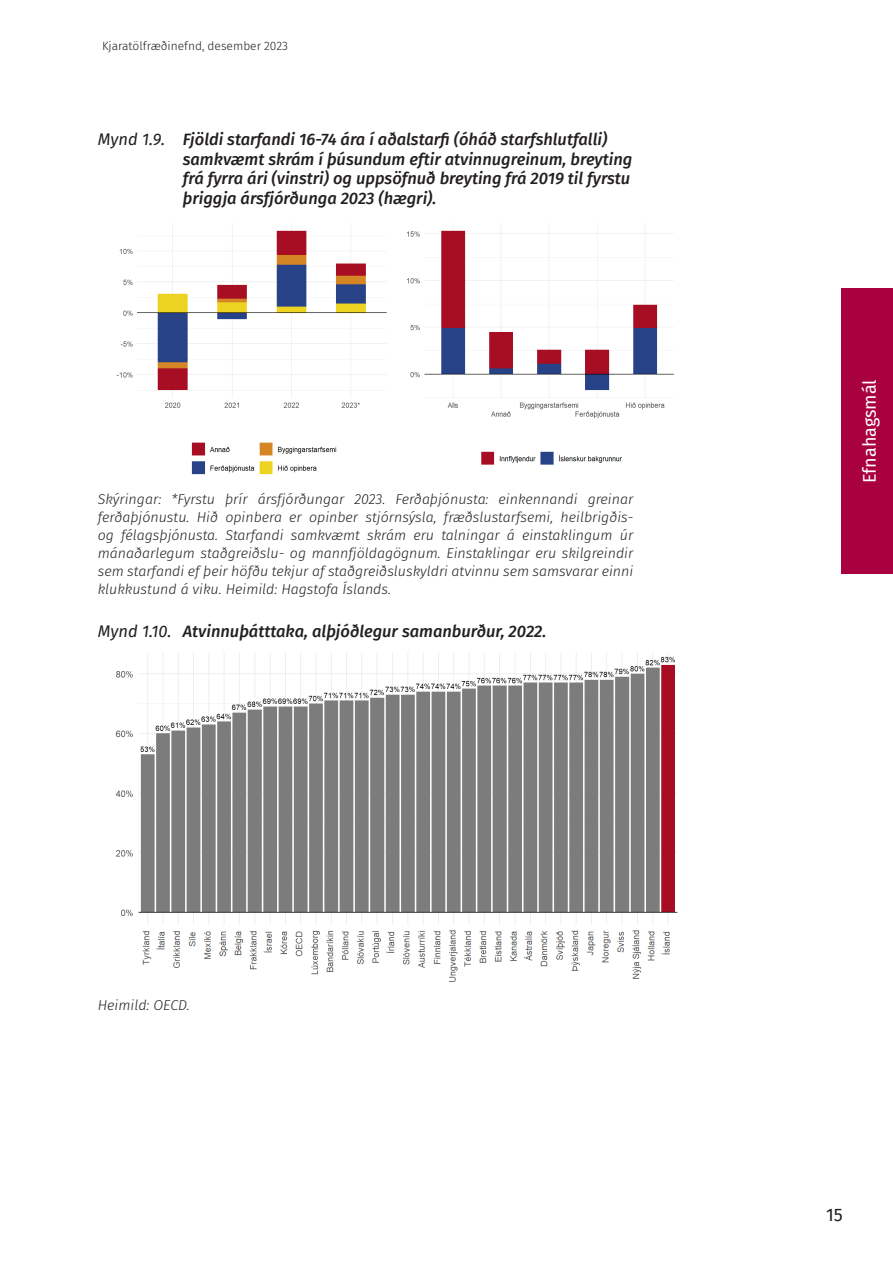
<style>
.page{position:relative;width:893px;height:1263px;background:#fff}
.page>*{position:absolute;margin:0;border:0;box-sizing:border-box;transform-origin:0 0}
.t1{font:18px "Fira Sans";color:#231f20}
.t2{font:17.85px "Fira Sans";color:#fff}
.Myndatexti{font:italic 500 16.5px/19.5px "Fira Sans";color:#231f20}
.skýringartexti{font:italic 300 14.25px/18px "Fira Sans";color:#231f20;text-align:justify}
.t3{font:300 12px "Fira Sans";color:#231f20}
.s1{font-weight:400}
</style>
<div class="page">
<div style="left:842px;top:288px;width:51px;height:286px;background:#a9013f"></div>
<hr style="left:0;top:288px;width:1px;height:286px;background:#a9013f">
<img style="left:116px;top:223px;width:558px;height:252px">
<img style="left:115px;top:652px;width:563px;height:330px">
<p class="t3" style="left:102px;top:37px;width:187px">Kjaratölfræðinefnd, desember 2023</p>
<p class="Myndatexti" style="left:183px;top:129px;width:451px;text-indent:-85px"><span class="s1">Mynd 1.9.</span> Fjöldi starfandi 16-74 ára í aðalstarfi (óháð starfshlutfalli) samkvæmt skrám í þúsundum eftir atvinnugreinum, breyting frá fyrra ári (vinstri) og uppsöfnuð breyting frá 2019 til fyrstu þriggja ársfjórðunga 2023 (hægri).</p>
<p class="skýringartexti" style="left:98px;top:490px;width:537px">Skýringar: *Fyrstu þrír ársfjórðungar 2023. Ferðaþjónusta: einkennandi greinar ferðaþjónustu. Hið opinbera er opinber stjórnsýsla, fræðslustarfsemi, heilbrigðis&shy;og félagsþjónusta. Starfandi samkvæmt skrám eru talningar á einstaklingum úr mánaðarlegum staðgreiðslu- og mannfjöldagögnum. Einstaklingar eru skilgreindir sem starfandi ef þeir höfðu tekjur af staðgreiðsluskyldri atvinnu sem samsvarar einni klukkustund á viku. Heimild: Hagstofa Íslands.</p>
<p class="Myndatexti" style="left:98px;top:621px;width:450px"><span class="s1">Mynd 1.10.</span> Atvinnuþátttaka, alþjóðlegur samanburður, 2022.</p>
<p class="skýringartexti" style="left:98px;top:996px;width:94px">Heimild: OECD.</p>
<p class="t2" style="left:856px;top:483px;width:105px;rotate:-90deg">Efnahagsmál</p>
<p class="t1" style="left:826px;top:1201px;width:18px">15</p>
</div>
